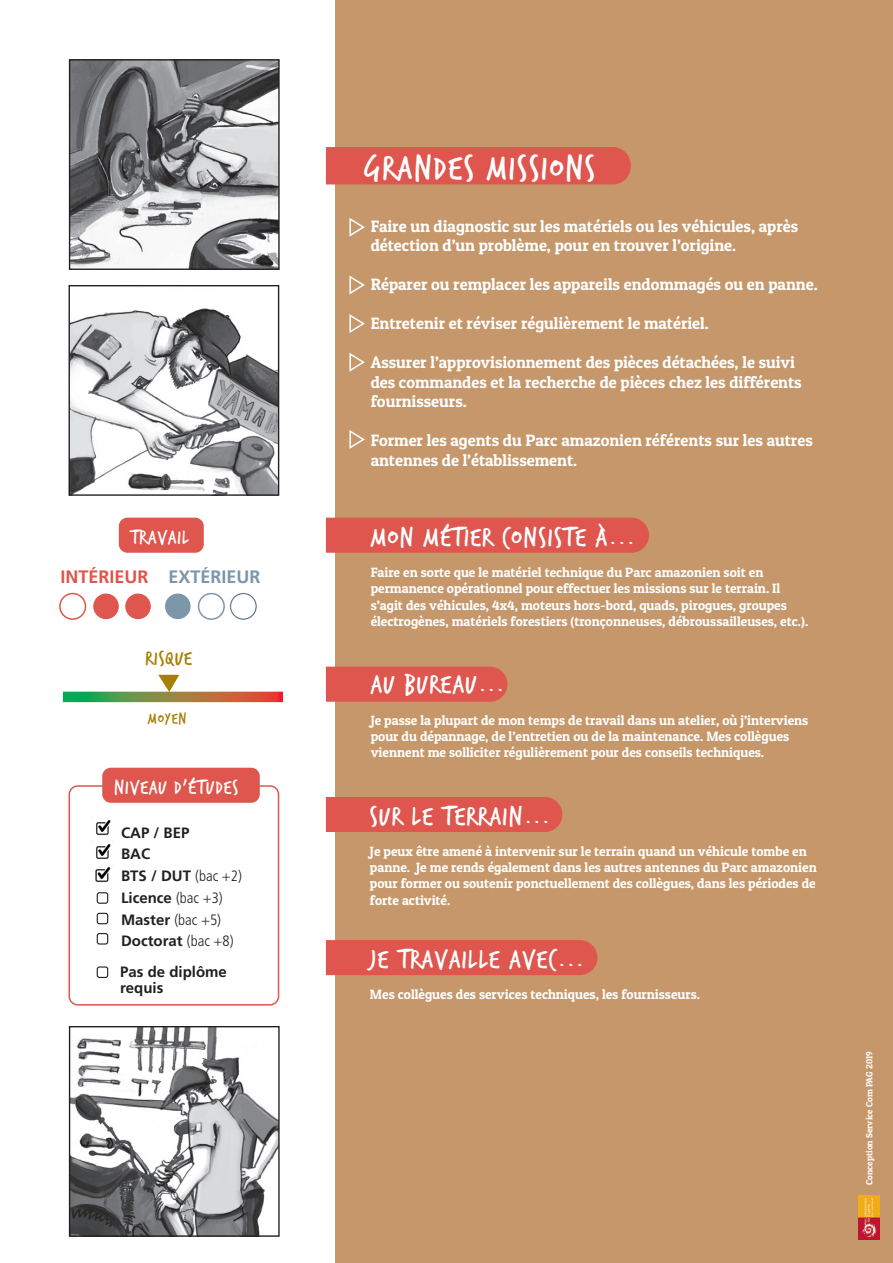
<style>
.page{position:relative;width:893px;height:1263px;background:#fff}
.page>*{position:absolute;margin:0;border:0;box-sizing:border-box;transform-origin:0 0}
.t1{font:37.05px "Trash Hand";letter-spacing:.05em;color:#fff}
.t2{font:28.5px "Trash Hand";letter-spacing:.05em;color:#fff}
.t3{font:21px "Trash Hand";letter-spacing:.05em;color:#fff}
.t4{font:21px "Trash Hand";letter-spacing:.05em;color:#a87e03}
.t5{font:700 18px "Frutiger LT Std";color:#de564d}
.t6{font:16.5px/19.5px "Patua One";color:#fff}
.t7{font:16.5px "Trash Hand";letter-spacing:.05em;color:#a87e03}
.t8{font:700 15px/21.8px "Frutiger LT Std";color:#231f20}
.t9{font:300 condensed 15px "Frutiger LT Std";color:#231f20}
.t10{font:13.5px/16.2px "Patua One";color:#fff}
.t11{font:9px "Patua One";color:#fff}
.s1{color:#7c96aa}
.s2{font-weight:300;font-stretch:condensed}
.s3{font-weight:700;font-stretch:normal}
</style>
<div class="page">
<div style="left:119px;top:518px;width:85px;height:35px;background:#de564d;border-radius:9px"></div>
<div style="left:336px;top:0;width:557px;height:1263px;background:#c5976b"></div>
<div style="left:93px;top:593px;width:26px;height:26px;background:#de564d;border-radius:50%"></div>
<div style="left:59px;top:593px;width:27px;height:27px;border:2px solid #de564d;border-radius:50%"></div>
<div style="left:198px;top:593px;width:27px;height:27px;border:2px solid #7c96aa;border-radius:50%"></div>
<div style="left:125px;top:593px;width:26px;height:26px;background:#de564d;border-radius:50%"></div>
<div style="left:228px;top:592px;width:30px;height:30px;background:#231f20;opacity:.19"></div>
<div style="left:165px;top:593px;width:26px;height:26px;background:#7c96aa;border-radius:50%"></div>
<img style="left:71px;top:61px;width:207px;height:207px">
<div style="left:69px;top:59px;width:211px;height:211px;border:1px solid #231f20"></div>
<img style="left:71px;top:308px;width:206px;height:186px">
<div style="left:69px;top:285px;width:210px;height:211px;border:1px solid #231f20"></div>
<img style="left:71px;top:1028px;width:207px;height:207px">
<div style="left:69px;top:1026px;width:211px;height:211px;border:1px solid #231f20"></div>
<div style="left:326px;top:147px;width:305px;height:37px;background:#de564d"></div>
<div style="left:326px;top:518px;width:323px;height:35px;background:#de564d"></div>
<div style="left:326px;top:667px;width:181px;height:35px;background:#de564d"></div>
<div style="left:326px;top:797px;width:236px;height:35px;background:#de564d"></div>
<div style="left:326px;top:940px;width:271px;height:35px;background:#de564d"></div>
<img style="left:858px;top:1196px;width:22px;height:43px">
<div style="left:102px;top:768px;width:158px;height:35px;background:#de564d;border-radius:9px"></div>
<div style="left:97px;top:933px;width:11px;height:11px;border:1px solid #231f20;border-radius:2px"></div>
<div style="left:97px;top:966px;width:11px;height:12px;border:1px solid #231f20;border-radius:2px"></div>
<div style="left:69px;top:785px;width:210px;height:220px;border:2px solid #de564d;border-radius:9px"></div>
<img style="left:95px;top:867px;width:16px;height:15px">
<div style="left:97px;top:913px;width:11px;height:11px;border:1px solid #231f20;border-radius:2px"></div>
<div style="left:97px;top:892px;width:11px;height:12px;border:1px solid #231f20;border-radius:2px"></div>
<img style="left:96px;top:820px;width:15px;height:15px">
<img style="left:96px;top:844px;width:15px;height:15px">
<svg style="left:349px;top:430px;width:16px;height:19px"></svg>
<svg style="left:349px;top:314px;width:16px;height:19px"></svg>
<svg style="left:349px;top:275px;width:16px;height:20px"></svg>
<svg style="left:349px;top:218px;width:16px;height:19px"></svg>
<svg style="left:63px;top:692px;width:220px;height:10px;background:#877e45"></svg>
<svg style="left:158px;top:675px;width:21px;height:17px"></svg>
<svg style="left:349px;top:353px;width:16px;height:19px"></svg>
<p class="t3" style="left:131px;top:527px;width:60px">TRAVAIL</p>
<p class="t5" style="left:60px;top:566px;width:202px">INTÉRIEUR <span class="s1">EXTÉRIEUR</span></p>
<p class="t4" style="left:146px;top:648px;width:48px">RISQUE</p>
<p class="t7" style="left:148px;top:711px;width:40px">MOYEN</p>
<p class="t3" style="left:114px;top:777px;width:126px">NIVEAU D’ÉTUDES</p>
<p class="t8" style="left:121px;top:821px;width:70px">CAP / BEP</p>
<p class="t8" style="left:121px;top:843px;width:31px">BAC</p>
<p class="t8" style="left:121px;top:865px;width:122px">BTS / DUT <span class="s2">(bac +2)<br></span>Licence <span class="s2">(bac +3)</span></p>
<p class="t9" style="left:121px;top:911px;width:102px"><span class="s3">Master</span> (bac +5)</p>
<p class="t8" style="left:121px;top:930px;width:114px">Doctorat <span class="s2">(bac +8)</span></p>
<p class="t8" style="left:120px;top:963px;width:108px;line-height:15.9px">Pas de diplôme requis</p>
<p class="t1" style="left:365px;top:149px;width:232px">GRANDES MISSIONS</p>
<p class="t6" style="left:371px;top:216px;width:429px">Faire un diagnostic sur les matériels ou les véhicules, après détection d’un problème, pour en trouver l’origine.</p>
<p class="t6" style="left:371px;top:274px;width:448px">Réparer ou remplacer les appareils endommagés ou en panne.</p>
<p class="t6" style="left:371px;top:313px;width:340px">Entretenir et réviser régulièrement le matériel.</p>
<p class="t6" style="left:371px;top:352px;width:432px">Assurer l’approvisionnement des pièces détachées, le suivi des commandes et la recherche de pièces chez les différents fournisseurs.</p>
<p class="t6" style="left:371px;top:430px;width:444px">Former les agents du Parc amazonien référents sur les autres antennes de l’établissement.</p>
<p class="t2" style="left:371px;top:523px;width:265px">MON MÉTIER CONSISTE À...</p>
<p class="t10" style="left:371px;top:564px;width:439px">Faire en sorte que le matériel technique du Parc amazonien soit en permanence opérationnel pour effectuer les missions sur le terrain. Il s’agit des véhicules, 4x4, moteurs hors-bord, quads, pirogues, groupes électrogènes, matériels forestiers (tronçonneuses, débroussailleuses, etc.).</p>
<p class="t2" style="left:371px;top:671px;width:134px">AU BUREAU...</p>
<p class="t10" style="left:371px;top:712px;width:439px">Je passe la plupart de mon temps de travail dans un atelier, où j’interviens pour du dépannage, de l’entretien ou de la maintenance. Mes collègues viennent me solliciter régulièrement pour des conseils techniques.</p>
<p class="t2" style="left:370px;top:802px;width:181px">SUR LE TERRAIN...</p>
<p class="t10" style="left:370px;top:843px;width:448px">Je peux être amené à intervenir sur le terrain quand un véhicule tombe en panne. Je me rends également dans les autres antennes du Parc amazonien pour former ou soutenir ponctuellement des collègues, dans les périodes de forte activité.</p>
<p class="t2" style="left:370px;top:945px;width:215px">JE TRAVAILLE AVEC...</p>
<p class="t10" style="left:370px;top:986px;width:332px">Mes collègues des services techniques, les fournisseurs.</p>
<p class="t11" style="left:864px;top:1185px;width:135px;rotate:-90deg">Conception Service Com PAG 2019</p>
</div>
